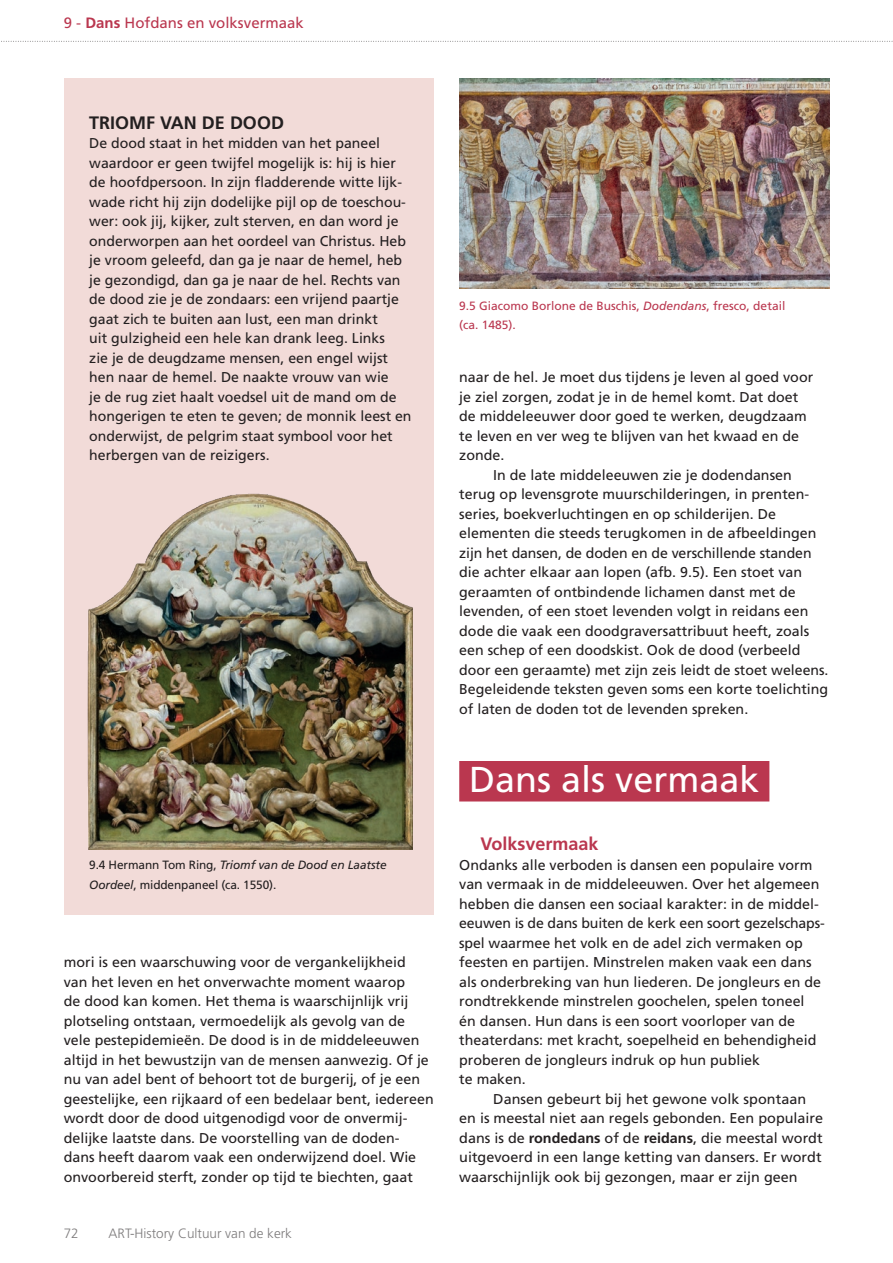
<style>
.page{position:relative;width:893px;height:1263px;background:#fff}
.page>*{position:absolute;margin:0;border:0;box-sizing:border-box;transform-origin:0 0}
.t1{font:36px "Frutiger";color:#fff}
.t2{font:700 18px "Frutiger";color:#231f20}
.t3{font:700 18px "Frutiger";color:#ba374f}
.t4{font:15px "Frutiger";color:#ba374f}
.t5{font:14.25px/19.5px "Frutiger";color:#231f20}
.t6{font:300 13.5px "Frutiger";color:#7d7b7c}
.t7{font:12px/19.5px "Frutiger";letter-spacing:-.01em;color:#231f20}
.t8{font:12px/19.5px "Frutiger";color:#ba374f}
.s1{font-weight:700}
.s2{font-style:italic}
</style>
<div class="page">
<svg style="left:1px;top:41px;width:892px;height:1px"></svg>
<div style="left:459px;top:761px;width:310px;height:40px;background:#ba374f"></div>
<img style="left:459px;top:79px;width:370px;height:210px">
<div style="left:64px;top:79px;width:370px;height:836px;background:#f2dbd8"></div>
<img style="left:87px;top:493px;width:325px;height:357px">
<p class="t4" style="left:64px;top:14px;width:242px">9 - <span class="s1">Dans</span> Hofdans en volksvermaak</p>
<p class="t2" style="left:89px;top:112px;width:196px">TRIOMF VAN DE DOOD</p>
<p class="t5" style="left:89px;top:134px;width:324px">De dood staat in het midden van het paneel waardoor er geen twijfel mogelijk is: hij is hier de hoofdpersoon. In zijn fladderende witte lijk&shy;wade richt hij zijn dodelijke pijl op de toeschou&shy;wer: ook jij, kijker, zult sterven, en dan word je onderworpen aan het oordeel van Christus. Heb je vroom geleefd, dan ga je naar de hemel, heb je gezondigd, dan ga je naar de hel. Rechts van de dood zie je de zondaars: een vrijend paartje gaat zich te buiten aan lust, een man drinkt<br>uit gulzigheid een hele kan drank leeg. Links<br>zie je de deugdzame mensen, een engel wijst hen naar de hemel. De naakte vrouw van wie<br>je de rug ziet haalt voedsel uit de mand om de hongerigen te eten te geven; de monnik leest en onderwijst, de pelgrim staat symbool voor het herbergen van de reizigers.</p>
<p class="t7" style="left:89px;top:855px;width:299px">9.4 Hermann Tom Ring, <span class="s2">Triomf van de Dood en Laatste<br>Oordeel</span>, middenpaneel (ca. 1550).</p>
<p class="t5" style="left:64px;top:953px;width:371px">mori is een waarschuwing voor de vergankelijkheid<br>van het leven en het onverwachte moment waarop<br>de dood kan komen. Het thema is waarschijnlijk vrij plotseling ontstaan, vermoedelijk als gevolg van de vele pestepidemieën. De dood is in de middeleeuwen altijd in het bewustzijn van de mensen aanwezig. Of je nu van adel bent of behoort tot de burgerij, of je een geestelijke, een rijkaard of een bedelaar bent, iedereen wordt door de dood uitgenodigd voor de onvermij&shy;delijke laatste dans. De voorstelling van de doden&shy;dans heeft daarom vaak een onderwijzend doel. Wie onvoorbereid sterft, zonder op tijd te biechten, gaat</p>
<p class="t6" style="left:64px;top:1225px;width:17px">72</p>
<p class="t6" style="left:108px;top:1225px;width:185px">ART-History Cultuur van de kerk</p>
<p class="t8" style="left:459px;top:296px;width:328px">9.5 Giacomo Borlone de Buschis, <span class="s2">Dodendans</span>, fresco, detail (ca. 1485).</p>
<p class="t5" style="left:459px;top:368px;width:355px">naar de hel. Je moet dus tijdens je leven al goed voor</p>
<p class="t5" style="left:459px;top:387px;width:340px">je ziel zorgen, zodat je in de hemel komt. Dat doet</p>
<p class="t5" style="left:459px;top:407px;width:349px">de middeleeuwer door goed te werken, deugdzaam</p>
<p class="t5" style="left:459px;top:426px;width:341px">te leven en ver weg te blijven van het kwaad en de</p>
<p class="t5" style="left:459px;top:446px;width:47px">zonde.</p>
<p class="t5" style="left:493px;top:465px;width:300px">In de late middeleeuwen zie je dodendansen</p>
<p class="t5" style="left:459px;top:484px;width:351px">terug op levensgrote muurschilderingen, in prenten-</p>
<p class="t5" style="left:459px;top:504px;width:318px">series, boekverluchtingen en op schilderijen. De</p>
<p class="t5" style="left:459px;top:523px;width:359px">elementen die steeds terugkomen in de afbeeldingen</p>
<p class="t5" style="left:459px;top:543px;width:354px">zijn het dansen, de doden en de verschillende standen</p>
<p class="t5" style="left:459px;top:563px;width:344px">die achter elkaar aan lopen (afb. 9.5). Een stoet van</p>
<p class="t5" style="left:459px;top:582px;width:338px">geraamten of ontbindende lichamen danst met de</p>
<p class="t5" style="left:459px;top:602px;width:351px">levenden, of een stoet levenden volgt in reidans een</p>
<p class="t5" style="left:459px;top:621px;width:352px">dode die vaak een doodgraversattribuut heeft, zoals</p>
<p class="t5" style="left:459px;top:640px;width:343px">een schep of een doodskist. Ook de dood (verbeeld</p>
<p class="t5" style="left:459px;top:660px;width:371px">door een geraamte) met zijn zeis leidt de stoet weleens.</p>
<p class="t5" style="left:459px;top:680px;width:371px">Begeleidende teksten geven soms een korte toelichting</p>
<p class="t5" style="left:459px;top:699px;width:291px">of laten de doden tot de levenden spreken.</p>
<h1 class="t1" style="left:469px;top:758px;width:292px">Dans als vermaak</h1>
<p class="t3" style="left:480px;top:833px;width:120px">Volksvermaak</p>
<p class="t5" style="left:459px;top:855px;width:367px">Ondanks alle verboden is dansen een populaire vorm van vermaak in de middeleeuwen. Over het algemeen hebben die dansen een sociaal karakter: in de middel&shy;eeuwen is de dans buiten de kerk een soort gezelschaps&shy;spel waarmee het volk en de adel zich vermaken op feesten en partijen. Minstrelen maken vaak een dans als onderbreking van hun liederen. De jongleurs en de rondtrekkende minstrelen goochelen, spelen toneel<br>én dansen. Hun dans is een soort voorloper van de theaterdans: met kracht, soepelheid en behendigheid proberen de jongleurs indruk op hun publiek<br>te maken.</p>
<p class="t5" style="left:459px;top:1089px;width:365px;text-indent:34px">Dansen gebeurt bij het gewone volk spontaan en is meestal niet aan regels gebonden. Een populaire dans is de <span class="s1">rondedans</span> of de <span class="s1">reidans</span>, die meestal wordt uitgevoerd in een lange ketting van dansers. Er wordt waarschijnlijk ook bij gezongen, maar er zijn geen</p>
</div>
